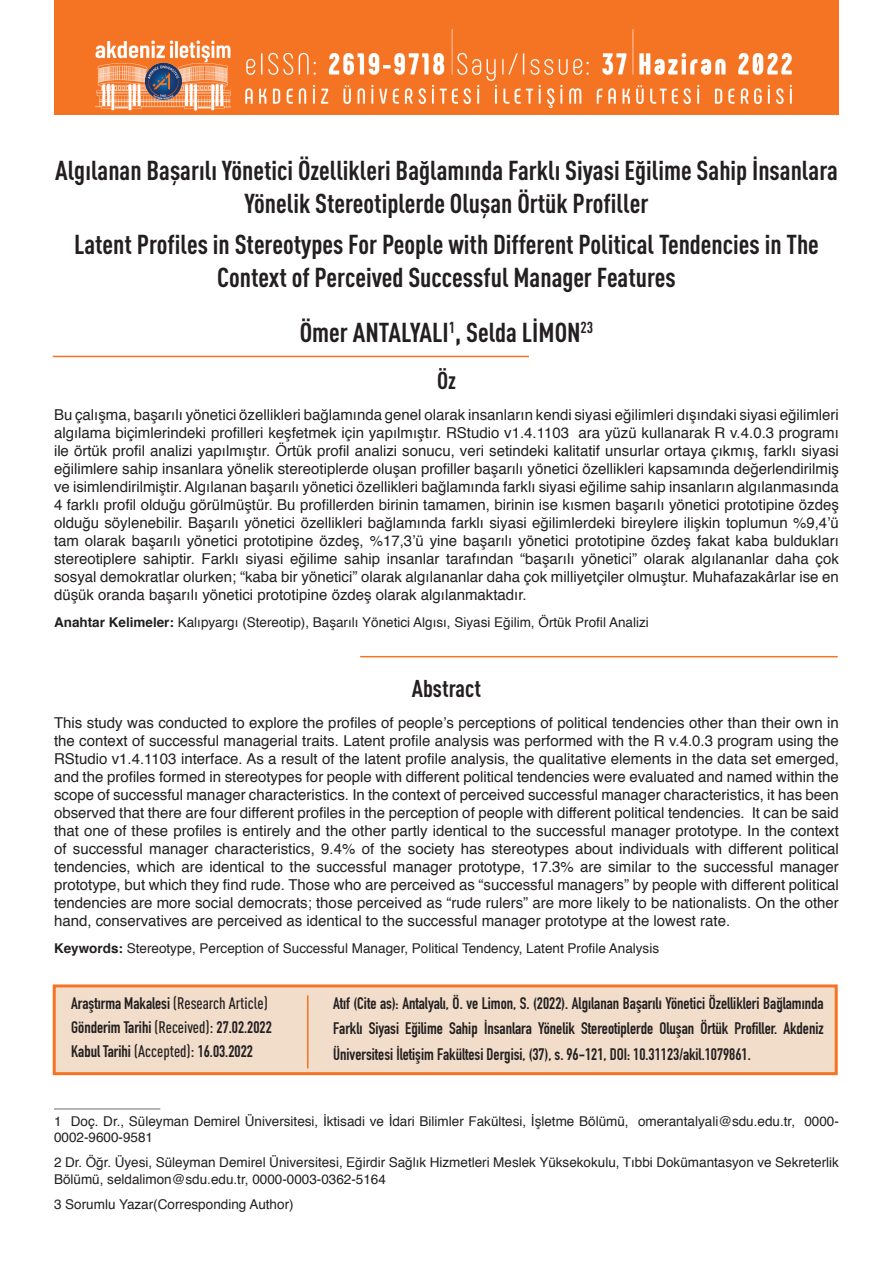
<style>
.page{position:relative;width:893px;height:1263px;background:#fff}
.page>*{position:absolute;margin:0;border:0;box-sizing:border-box;transform-origin:0 0}
.başlık{font:700 condensed 27px/33px "DIN Pro";color:#231f20;text-align:center}
.alt_baslik{font:700 condensed 24px "DIN Pro";color:#231f20}
.t1{font:700 16.5px/25.5px "DIN Condensed";color:#231f20;text-align:justify}
.özet{font:15px/18px "Helvetica";color:#231f20;text-align:justify}
.kaynakca{font:13.5px/16.5px "Helvetica";color:#231f20}
.özet-2{font:13.5px "Helvetica";color:#231f20}
.s1{font-weight:700}
.s2{font-family:"DIN Pro";font-weight:500;font-stretch:condensed}
</style>
<div class="page">
<hr style="left:54px;top:1108px;width:106px;height:1px;background:#6c6d70">
<div style="left:54px;top:0;width:785px;height:115px;background:#f47424"></div>
<img style="left:95px;top:29px;width:697px;height:82px">
<hr style="left:53px;top:356px;width:476px;height:1px;background:#f47424">
<hr style="left:360px;top:656px;width:478px;height:1px;background:#f47424">
<div style="left:53px;top:984px;width:785px;height:91px;background:#f1ddc9;border:3px solid #f47424"></div>
<hr style="left:307px;top:995px;width:1px;height:73px;background:#f47424">
<p class="başlık" style="left:55px;top:151px;width:784px">Algılanan Başarılı Yönetici Özellikleri Bağlamında Farklı Siyasi Eğilime Sahip İnsanlara<br>Yönelik Stereotiplerde Oluşan Örtük Profiller</p>
<p class="başlık" style="left:74px;top:226px;width:746px">Latent Profiles in Stereotypes For People with Different Political Tendencies in The<br>Context of Perceived Successful Manager Features</p>
<p class="başlık" style="left:300px;top:313px;width:295px">Ömer ANTALYALI<sup>1</sup>, Selda LİMON<sup>23</sup></p>
<p class="alt_baslik" style="left:437px;top:363px;width:20px">Öz</p>
<p class="özet" style="left:54px;top:406px;width:786px">Bu çalışma, başarılı yönetici özellikleri bağlamında genel olarak insanların kendi siyasi eğilimleri dışındaki siyasi eğilimleri algılama biçimlerindeki profilleri keşfetmek için yapılmıştır. RStudio v1.4.1103 ara yüzü kullanarak R v.4.0.3 programı ile örtük profil analizi yapılmıştır. Örtük profil analizi sonucu, veri setindeki kalitatif unsurlar ortaya çıkmış, farklı siyasi eğilimlere sahip insanlara yönelik stereotiplerde oluşan profiller başarılı yönetici özellikleri kapsamında değerlendirilmiş ve isimlendirilmiştir. Algılanan başarılı yönetici özellikleri bağlamında farklı siyasi eğilime sahip insanların algılanmasında 4 farklı profil olduğu görülmüştür. Bu profillerden birinin tamamen, birinin ise kısmen başarılı yönetici prototipine özdeş olduğu söylenebilir. Başarılı yönetici özellikleri bağlamında farklı siyasi eğilimlerdeki bireylere ilişkin toplumun %9,4’ü tam olarak başarılı yönetici prototipine özdeş, %17,3’ü yine başarılı yönetici prototipine özdeş fakat kaba buldukları stereotiplere sahiptir. Farklı siyasi eğilime sahip insanlar tarafından “başarılı yönetici” olarak algılananlar daha çok sosyal demokratlar olurken; “kaba bir yönetici” olarak algılananlar daha çok milliyetçiler olmuştur. Muhafazakârlar ise en düşük oranda başarılı yönetici prototipine özdeş olarak algılanmaktadır.</p>
<p class="özet-2" style="left:54px;top:611px;width:596px"><span class="s1">Anahtar Kelimeler:</span> Kalıpyargı (Stereotip), Başarılı Yönetici Algısı, Siyasi Eğilim, Örtük Profil Analizi</p>
<p class="alt_baslik" style="left:412px;top:670px;width:71px">Abstract</p>
<p class="özet" style="left:54px;top:714px;width:786px">This study was conducted to explore the profiles of people’s perceptions of political tendencies other than their own in the context of successful managerial traits. Latent profile analysis was performed with the R v.4.0.3 program using the RStudio v1.4.1103 interface. As a result of the latent profile analysis, the qualitative elements in the data set emerged, and the profiles formed in stereotypes for people with different political tendencies were evaluated and named within the scope of successful manager characteristics. In the context of perceived successful manager characteristics, it has been observed that there are four different profiles in the perception of people with different political tendencies. It can be said that one of these profiles is entirely and the other partly identical to the successful manager prototype. In the context of successful manager characteristics, 9.4% of the society has stereotypes about individuals with different political tendencies, which are identical to the successful manager prototype, 17.3% are similar to the successful manager prototype, but which they find rude. Those who are perceived as “successful managers” by people with different political tendencies are more social democrats; those perceived as “rude rulers” are more likely to be nationalists. On the other hand, conservatives are perceived as identical to the successful manager prototype at the lowest rate.</p>
<p class="özet-2" style="left:54px;top:937px;width:607px"><span class="s1">Keywords:</span> Stereotype, Perception of Successful Manager, Political Tendency, Latent Profile Analysis</p>
<p class="t1" style="left:71px;top:990px;width:198px">Araştırma Makalesi <span class="s2">(Research Article)</span></p>
<p class="t1" style="left:71px;top:1014px;width:202px">Gönderim Tarihi <span class="s2">(Received):</span> 27.02.2022</p>
<p class="t1" style="left:71px;top:1038px;width:183px">Kabul Tarihi <span class="s2">(Accepted):</span> 16.03.2022</p>
<p class="t1" style="left:333px;top:990px;width:492px">Atıf (Cite as): Antalyalı, Ö. ve Limon, S. (2022). Algılanan Başarılı Yönetici Özellikleri Bağlamında Farklı Siyasi Eğilime Sahip İnsanlara Yönelik Stereotiplerde Oluşan Örtük Profiller. Akdeniz Üniversitesi İletişim Fakültesi Dergisi, (37), s. 96-121, DOI: 10.31123/akil.1079861.</p>
<p class="kaynakca" style="left:54px;top:1113px;width:786px">1 Doç. Dr., Süleyman Demirel Üniversitesi, İktisadi ve İdari Bilimler Fakültesi, İşletme Bölümü, omerantalyali@sdu.edu.tr, 0000-<br>0002-9600-9581</p>
<p class="kaynakca" style="left:54px;top:1155px;width:786px">2 Dr. Öğr. Üyesi, Süleyman Demirel Üniversitesi, Eğirdir Sağlık Hizmetleri Meslek Yüksekokulu, Tıbbi Dokümantasyon ve Sekreterlik<br>Bölümü, seldalimon@sdu.edu.tr, 0000-0003-0362-5164</p>
<p class="kaynakca" style="left:54px;top:1196px;width:241px">3 Sorumlu Yazar(Corresponding Author)</p>
</div>
